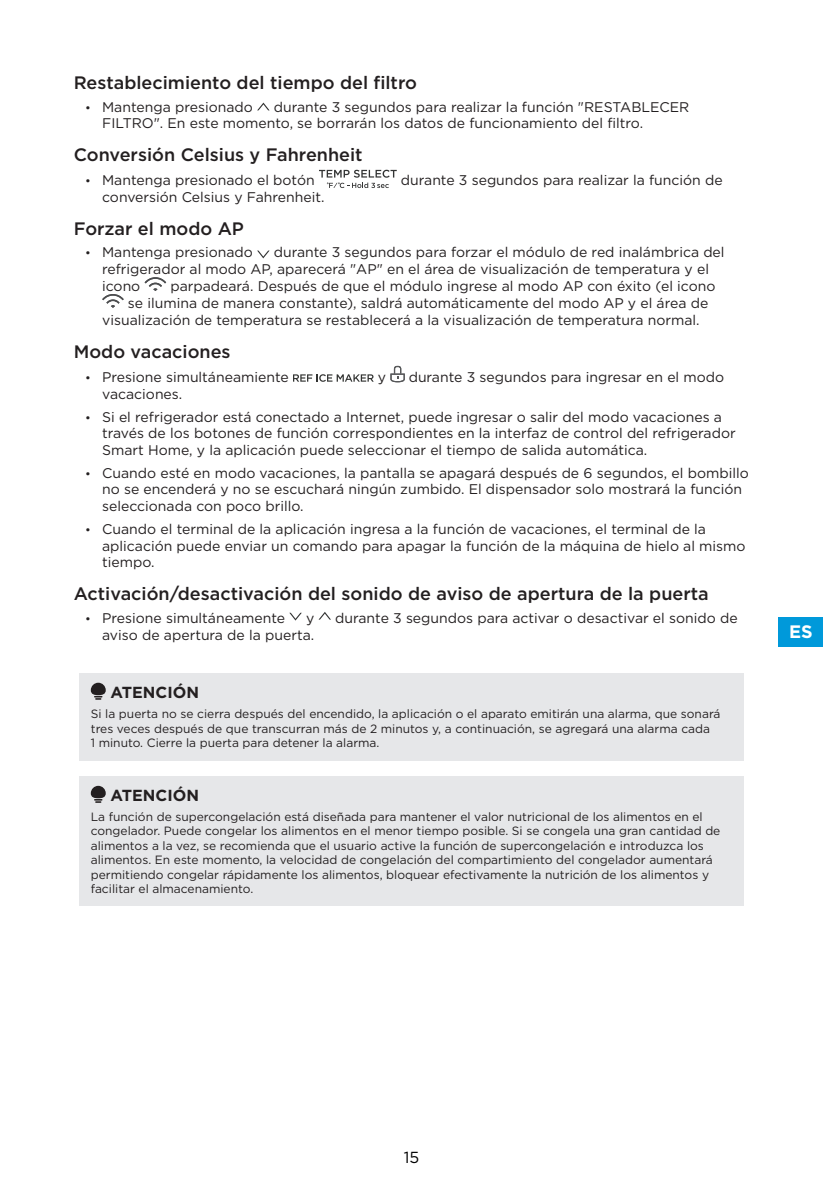
<style>
.page{position:relative;width:823px;height:1191px;background:#fff}
.page>*{position:absolute;margin:0;border:0;box-sizing:border-box;transform-origin:0 0}
.t1{font:500 18px "Gotham";color:#231f20}
.t2{font:700 18px "Gotham";color:#fff}
.t3{font:700 16px "Gotham";color:#231f20}
.t4{font:16px "Gotham";color:#000}
.t5{font:14px/16.8px "Gotham";color:#231f20}
.t6{font:12px/14.4px "Gotham";color:#231f20}
.s1{font-size:12px}
</style>
<div class="page">
<div style="left:777px;top:617px;width:45px;height:29px;background:#0099da"></div>
<div style="left:79px;top:673px;width:664px;height:39px;background:#e6e7e9"></div>
<div style="left:79px;top:697px;width:664px;height:63px;background:#e6e7e9"></div>
<div style="left:79px;top:776px;width:664px;height:38px;background:#e6e7e9"></div>
<div style="left:79px;top:799px;width:664px;height:107px;background:#e6e7e9"></div>
<svg style="left:257px;top:103px;width:12px;height:7px"></svg>
<svg style="left:319px;top:170px;width:77px;height:18px"></svg>
<svg style="left:257px;top:250px;width:12px;height:8px"></svg>
<svg style="left:144px;top:277px;width:22px;height:14px"></svg>
<svg style="left:102px;top:294px;width:22px;height:14px"></svg>
<svg style="left:293px;top:374px;width:80px;height:8px"></svg>
<svg style="left:390px;top:366px;width:14px;height:16px"></svg>
<svg style="left:289px;top:613px;width:12px;height:7px"></svg>
<svg style="left:319px;top:612px;width:12px;height:7px"></svg>
<svg style="left:91px;top:682px;width:15px;height:17px"></svg>
<svg style="left:91px;top:786px;width:15px;height:17px"></svg>
<p class="t1" style="left:74px;top:71px;width:344px">Restablecimiento del tiempo del filtro</p>
<p class="t5" style="left:85px;top:98px;width:169px"><span class="s1">•</span> Mantenga presionado</p>
<p class="t5" style="left:102px;top:98px;width:588px;text-indent:171px">durante 3 segundos para realizar la función "RESTABLECER<br>FILTRO". En este momento, se borrarán los datos de funcionamiento del filtro.</p>
<p class="t1" style="left:74px;top:143px;width:290px">Conversión Celsius y Fahrenheit</p>
<p class="t5" style="left:85px;top:171px;width:231px"><span class="s1">•</span> Mantenga presionado el botón</p>
<p class="t5" style="left:401px;top:171px;width:323px">durante 3 segundos para realizar la función de</p>
<p class="t5" style="left:102px;top:188px;width:224px">conversión Celsius y Fahrenheit.</p>
<p class="t1" style="left:74px;top:217px;width:171px">Forzar el modo AP</p>
<p class="t5" style="left:85px;top:244px;width:169px"><span class="s1">•</span> Mantenga presionado</p>
<p class="t5" style="left:102px;top:244px;width:623px;text-indent:171px">durante 3 segundos para forzar el módulo de red inalámbrica del refrigerador al modo AP, aparecerá "AP" en el área de visualización de temperatura y el icono</p>
<p class="t5" style="left:170px;top:277px;width:546px">parpadeará. Después de que el módulo ingrese al modo AP con éxito (el icono</p>
<p class="t5" style="left:128px;top:294px;width:581px">se ilumina de manera constante), saldrá automáticamente del modo AP y el área de</p>
<p class="t5" style="left:102px;top:311px;width:598px">visualización de temperatura se restablecerá a la visualización de temperatura normal.</p>
<p class="t1" style="left:74px;top:339px;width:158px">Modo vacaciones</p>
<p class="t5" style="left:85px;top:369px;width:205px"><span class="s1">•</span> Presione simultáneamiente</p>
<p class="t5" style="left:377px;top:369px;width:10px">y</p>
<p class="t5" style="left:408px;top:369px;width:317px">durante 3 segundos para ingresar en el modo</p>
<p class="t5" style="left:102px;top:385px;width:82px">vacaciones.</p>
<p class="t5" style="left:102px;top:408px;width:634px;text-indent:-17px"><span class="s1">•</span> Si el refrigerador está conectado a Internet, puede ingresar o salir del modo vacaciones a través de los botones de función correspondientes en la interfaz de control del refrigerador<br>Smart Home, y la aplicación puede seleccionar el tiempo de salida automática.</p>
<p class="t5" style="left:102px;top:464px;width:647px;text-indent:-17px"><span class="s1">•</span> Cuando esté en modo vacaciones, la pantalla se apagará después de 6 segundos, el bombillo no se encenderá y no se escuchará ningún zumbido. El dispensador solo mostrará la función seleccionada con poco brillo.</p>
<p class="t5" style="left:102px;top:520px;width:644px;text-indent:-17px"><span class="s1">•</span> Cuando el terminal de la aplicación ingresa a la función de vacaciones, el terminal de la aplicación puede enviar un comando para apagar la función de la máquina de hielo al mismo tiempo.</p>
<p class="t1" style="left:74px;top:582px;width:636px">Activación/desactivación del sonido de aviso de apertura de la puerta</p>
<p class="t5" style="left:85px;top:609px;width:201px"><span class="s1">•</span> Presione simultáneamente</p>
<p class="t5" style="left:306px;top:609px;width:10px">y</p>
<p class="t5" style="left:335px;top:609px;width:404px">durante 3 segundos para activar o desactivar el sonido de</p>
<p class="t5" style="left:102px;top:626px;width:213px">aviso de apertura de la puerta.</p>
<p class="t3" style="left:110px;top:682px;width:90px">ATENCIÓN</p>
<p class="t6" style="left:91px;top:706px;width:630px">Si la puerta no se cierra después del encendido, la aplicación o el aparato emitirán una alarma, que sonará tres veces después de que transcurran más de 2 minutos y, a continuación, se agregará una alarma cada<br>1 minuto. Cierre la puerta para detener la alarma.</p>
<p class="t3" style="left:110px;top:784px;width:90px">ATENCIÓN</p>
<p class="t6" style="left:91px;top:809px;width:630px">La función de supercongelación está diseñada para mantener el valor nutricional de los alimentos en el congelador. Puede congelar los alimentos en el menor tiempo posible. Si se congela una gran cantidad de alimentos a la vez, se recomienda que el usuario active la función de supercongelación e introduzca los alimentos. En este momento, la velocidad de congelación del compartimiento del congelador aumentará permitiendo congelar rápidamente los alimentos, bloquear efectivamente la nutrición de los alimentos y facilitar el almacenamiento.</p>
<p class="t2" style="left:788px;top:619px;width:25px">ES</p>
<p class="t4" style="left:403px;top:1146px;width:17px">15</p>
</div>
